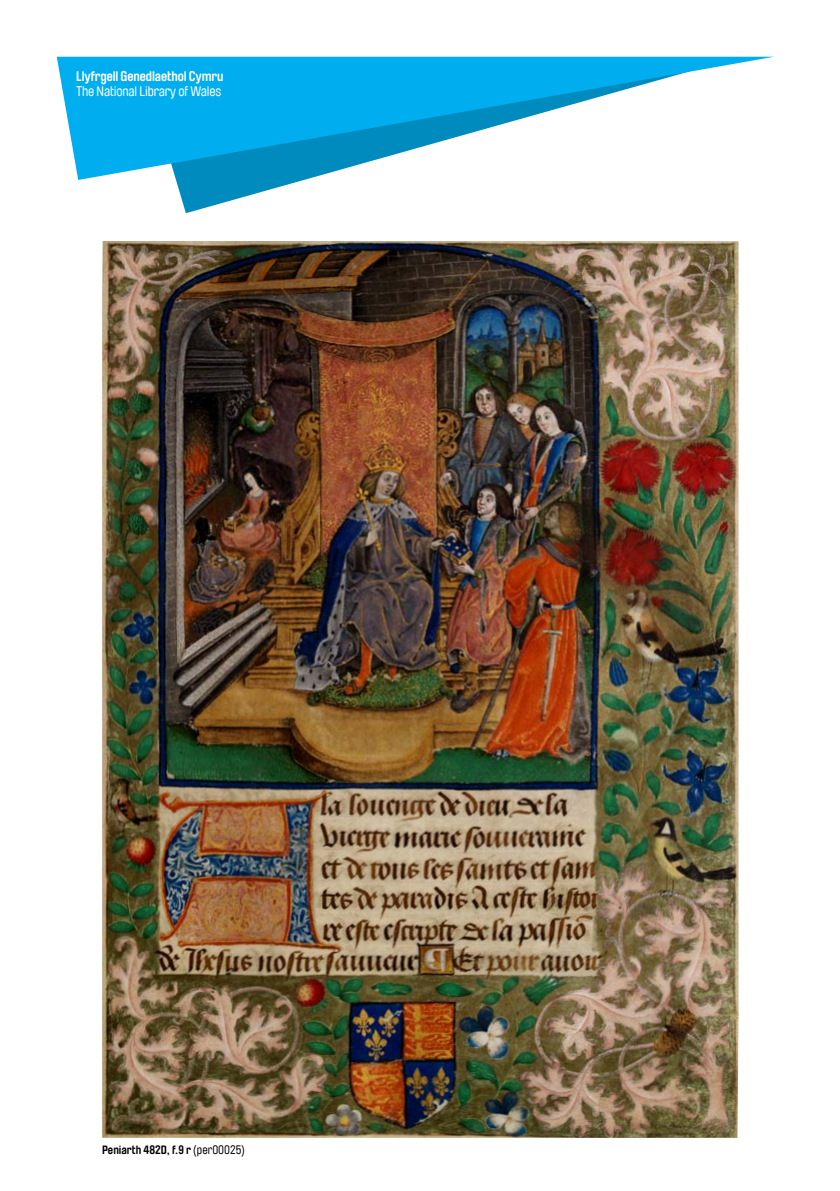
<style>
.page{position:relative;width:840px;height:1191px;background:#fff}
.page>*{position:absolute;margin:0;border:0;box-sizing:border-box;transform-origin:0 0}
.t1{font:700 13.8px "Brauer Neue";letter-spacing:-.01em;color:#fff}
.t2{font:13.8px "Brauer Neue";letter-spacing:-.01em;color:#fff}
.t3{font:700 12px "Brauer Neue";color:#000}
.s1{font-weight:400}
</style>
<div class="page">
<svg style="left:176px;top:180px;width:128px;height:33px"></svg>
<svg style="left:57px;top:57px;width:715px;height:123px;fill:#00aeef"></svg>
<img style="left:102px;top:241px;width:636px;height:896px">
<p class="t1" style="left:76px;top:68px;width:149px">Llyfrgell Genedlaethol Cymru</p>
<p class="t2" style="left:76px;top:84px;width:146px">The National Library of Wales</p>
<p class="t3" style="left:102px;top:1142px;width:144px">Peniarth 482D, f.9 r <span class="s1">(per00025)</span></p>
</div>
